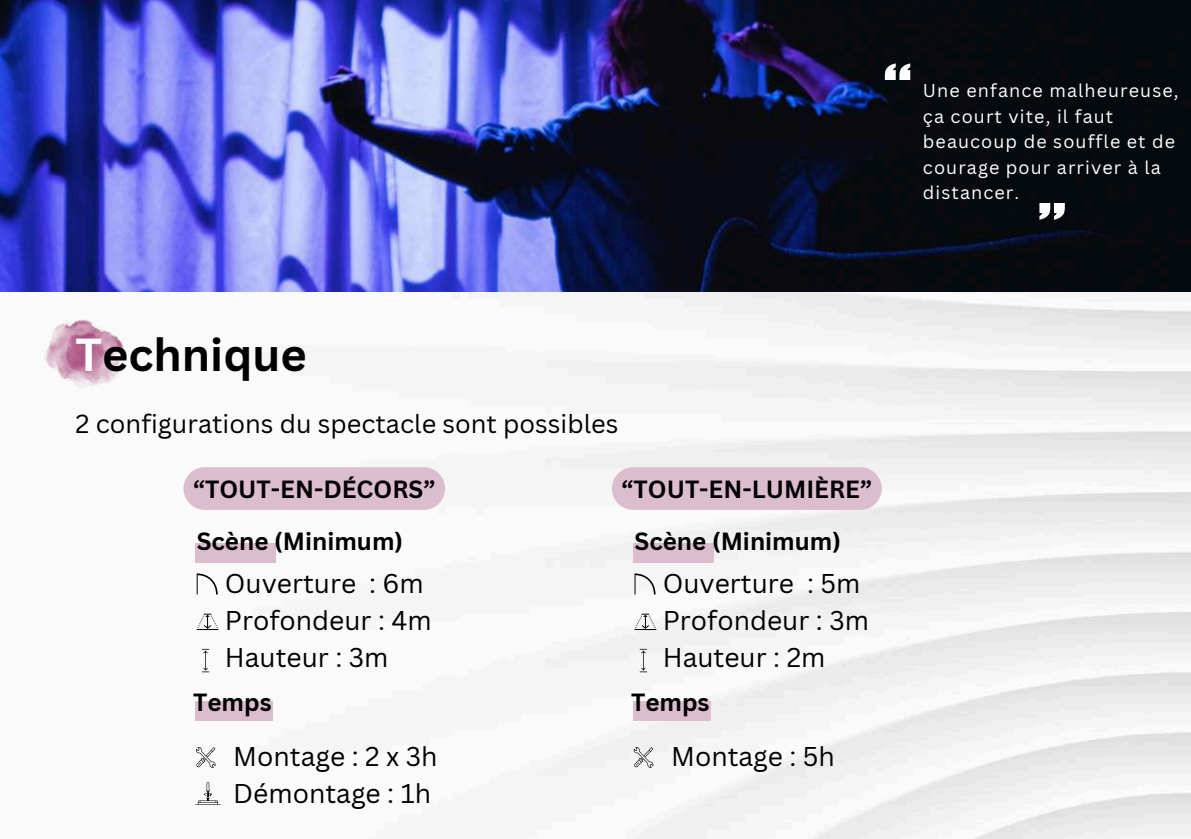
<style>
.page{position:relative;width:1191px;height:839px;background:#fff}
.page>*{position:absolute;margin:0;border:0;box-sizing:border-box;transform-origin:0 0}
.t1{font:700 45px "Canva Sans";color:#000}
.t2{font:26.4px/37px "Canva Sans";color:#000}
.t3{font:25.4px "Canva Sans";color:#000}
.t4{font:700 24.2px "Canva Sans";color:#000}
.t5{font:18px/25.6px "Canva Sans";letter-spacing:.06em;color:#fff}
.s1{color:#fff}
</style>
<div class="page">
<img style="left:77px;top:292px;width:1114px;height:546px">
<img style="left:44px;top:320px;width:79px;height:69px">
<svg style="left:197px;top:573px;width:21px;height:21px"></svg>
<svg style="left:197px;top:613px;width:21px;height:17px"></svg>
<svg style="left:202px;top:649px;width:7px;height:23px"></svg>
<div style="left:196px;top:543px;width:80px;height:19px;background:#dcbdcd"></div>
<div style="left:196px;top:701px;width:77px;height:19px;background:#dcbdcd"></div>
<svg style="left:195px;top:746px;width:21px;height:21px"></svg>
<svg style="left:195px;top:782px;width:26px;height:22px"></svg>
<img style="left:0;top:0;width:1191px;height:292px">
<svg style="left:885px;top:63px;width:25px;height:17px"></svg>
<svg style="left:1039px;top:203px;width:26px;height:17px"></svg>
<div style="left:612px;top:467px;width:270px;height:43px;background:#dcbdcd"></div>
<svg style="left:635px;top:573px;width:21px;height:21px"></svg>
<svg style="left:635px;top:613px;width:21px;height:17px"></svg>
<svg style="left:640px;top:649px;width:7px;height:23px"></svg>
<div style="left:633px;top:543px;width:81px;height:19px;background:#dcbdcd"></div>
<div style="left:633px;top:701px;width:78px;height:19px;background:#dcbdcd"></div>
<svg style="left:633px;top:746px;width:21px;height:21px"></svg>
<div style="left:184px;top:467px;width:261px;height:43px;background:#dcbdcd"></div>
<p class="t5" style="left:923px;top:77px;width:257px">Une enfance malheureuse, ça court vite, il faut beaucoup de souffle et de courage pour arriver à la distancer.</p>
<h1 class="t1" style="left:76px;top:323px;width:233px"><span class="s1">T</span>echnique</h1>
<p class="t3" style="left:76px;top:406px;width:544px">2 configurations du spectacle sont possibles</p>
<p class="t4" style="left:193px;top:471px;width:244px">“TOUT-EN-DÉCORS”</p>
<p class="t4" style="left:197px;top:524px;width:208px">Scène (Minimum)</p>
<p class="t2" style="left:225px;top:564px;width:208px">Ouverture : 6m<br>Profondeur : 4m<br>Hauteur : 3m</p>
<p class="t4" style="left:193px;top:685px;width:80px">Temps</p>
<p class="t2" style="left:233px;top:736px;width:206px">Montage : 2 x 3h<br>Démontage : 1h</p>
<p class="t4" style="left:622px;top:471px;width:252px">“TOUT-EN-LUMIÈRE”</p>
<p class="t4" style="left:635px;top:524px;width:208px">Scène (Minimum)</p>
<p class="t2" style="left:663px;top:564px;width:208px">Ouverture : 5m<br>Profondeur : 3m<br>Hauteur : 2m</p>
<p class="t4" style="left:631px;top:685px;width:80px">Temps</p>
<p class="t2" style="left:671px;top:736px;width:165px">Montage : 5h</p>
</div>
